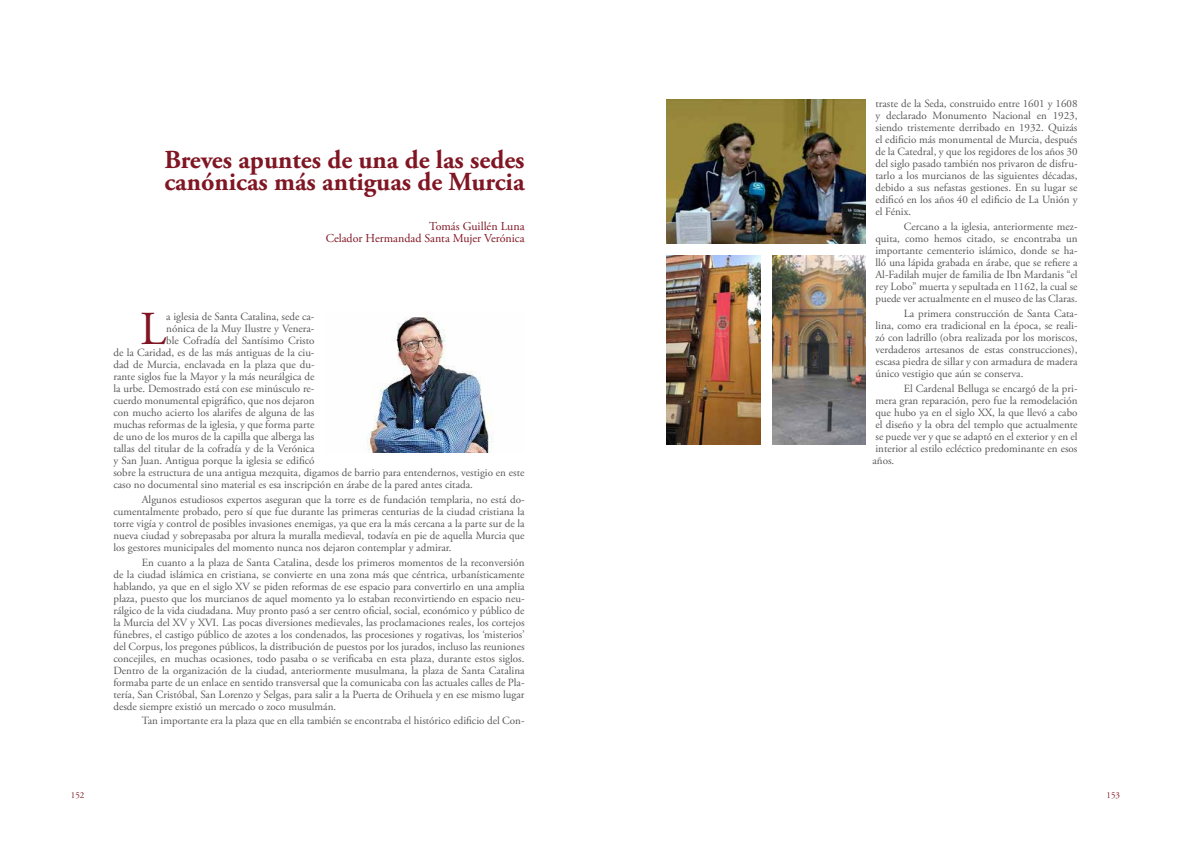
<style>
.page{position:relative;width:1191px;height:842px;background:#fff}
.page>*{position:absolute;margin:0;border:0;box-sizing:border-box;transform-origin:0 0}
.t1{font:47.2px "Adobe Garamond Pro";color:#801623}
.t2{font:700 26px/22px "Adobe Garamond Pro";color:#801623}
.t3{font:12px/12px "Adobe Garamond Pro";color:#801623;text-align:right}
.t4{font:11px/12px "Adobe Garamond Pro";color:#575756;text-align:justify}
.t5{font:9px "Adobe Garamond Pro";color:#801623}
</style>
<div class="page">
<img style="left:367px;top:317px;width:126px;height:135px">
<img style="left:666px;top:99px;width:200px;height:145px">
<img style="left:666px;top:256px;width:94px;height:188px">
<img style="left:772px;top:256px;width:94px;height:188px">
<h2 class="t2" style="left:164px;top:149px;width:362px">Breves apuntes de una de las sedes canónicas más antiguas de Murcia</h2>
<p class="t3" style="left:326px;top:220px;width:200px">Tomás Guillén Luna<br>Celador Hermandad Santa Mujer Verónica</p>
<h1 class="t1" style="left:140px;top:301px;width:28px">L</h1>
<p class="t4" style="left:166px;top:311px;width:150px">a iglesia de Santa Catalina, sede ca-</p>
<p class="t4" style="left:166px;top:323px;width:150px">nónica de la Muy Ilustre y Venera-</p>
<p class="t4" style="left:166px;top:335px;width:150px">ble Cofradía del Santísimo Cristo</p>
<p class="t4" style="left:113px;top:347px;width:202px">de la Caridad, es de las más antiguas de la ciu-</p>
<p class="t4" style="left:113px;top:359px;width:203px">dad de Murcia, enclavada en la plaza que du-</p>
<p class="t4" style="left:113px;top:371px;width:203px">rante siglos fue la Mayor y la más neurálgica de</p>
<p class="t4" style="left:113px;top:383px;width:203px">la urbe. Demostrado está con ese minúsculo re-</p>
<p class="t4" style="left:113px;top:395px;width:203px">cuerdo monumental epigráfico, que nos dejaron</p>
<p class="t4" style="left:113px;top:407px;width:203px">con mucho acierto los alarifes de alguna de las</p>
<p class="t4" style="left:113px;top:419px;width:203px">muchas reformas de la iglesia, y que forma parte</p>
<p class="t4" style="left:113px;top:431px;width:203px">de uno de los muros de la capilla que alberga las</p>
<p class="t4" style="left:113px;top:443px;width:202px">tallas del titular de la cofradía y de la Verónica</p>
<p class="t4" style="left:113px;top:455px;width:202px">y San Juan. Antigua porque la iglesia se edificó</p>
<p class="t4" style="left:113px;top:467px;width:412px">sobre la estructura de una antigua mezquita, digamos de barrio para entendernos, vestigio en este</p>
<p class="t4" style="left:113px;top:479px;width:361px">caso no documental sino material es esa inscripción en árabe de la pared antes citada.</p>
<p class="t4" style="left:113px;top:494px;width:413px;text-indent:28px">Algunos estudiosos expertos aseguran que la torre es de fundación templaria, no está do&shy;cumentalmente probado, pero sí que fue durante las primeras centurias de la ciudad cristiana la torre vigía y control de posibles invasiones enemigas, ya que era la más cercana a la parte sur de la nueva ciudad y sobrepasaba por altura la muralla medieval, todavía en pie de aquella Murcia que los gestores municipales del momento nunca nos dejaron contemplar y admirar.</p>
<p class="t4" style="left:113px;top:556px;width:413px;text-indent:28px">En cuanto a la plaza de Santa Catalina, desde los primeros momentos de la reconversión de la ciudad islámica en cristiana, se convierte en una zona más que céntrica, urbanísticamente hablando, ya que en el siglo XV se piden reformas de ese espacio para convertirlo en una amplia plaza, puesto que los murcianos de aquel momento ya lo estaban reconvirtiendo en espacio neu&shy;rálgico de la vida ciudadana. Muy pronto pasó a ser centro oficial, social, económico y público de la Murcia del XV y XVI. Las pocas diversiones medievales, las proclamaciones reales, los cortejos fúnebres, el castigo público de azotes a los condenados, las procesiones y rogativas, los ‘misterios’ del Corpus, los pregones públicos, la distribución de puestos por los jurados, incluso las reuniones concejiles, en muchas ocasiones, todo pasaba o se verificaba en esta plaza, durante estos siglos.<br>Dentro de la organización de la ciudad, anteriormente musulmana, la plaza de Santa Catalina formaba parte de un enlace en sentido transversal que la comunicaba con las actuales calles de Pla&shy;tería, San Cristóbal, San Lorenzo y Selgas, para salir a la Puerta de Orihuela y en ese mismo lugar desde siempre existió un mercado o zoco musulmán.</p>
<p class="t4" style="left:142px;top:715px;width:384px">Tan importante era la plaza que en ella también se encontraba el histórico edificio del Con-</p>
<p class="t4" style="left:875px;top:98px;width:204px">traste de la Seda, construido entre 1601 y 1608 y declarado Monumento Nacional en 1923, siendo tristemente derribado en 1932. Quizás el edificio más monumental de Murcia, después de la Catedral, y que los regidores de los años 30 del siglo pasado también nos privaron de disfru&shy;tarlo a los murcianos de las siguientes décadas, debido a sus nefastas gestiones. En su lugar se edificó en los años 40 el edificio de La Unión y el Fénix.</p>
<p class="t4" style="left:875px;top:221px;width:204px;text-indent:28px">Cercano a la iglesia, anteriormente mez&shy;quita, como hemos citado, se encontraba un importante cementerio islámico, donde se ha&shy;lló una lápida grabada en árabe, que se refiere a Al-Fadilah mujer de familia de Ibn Mardanis “el rey Lobo” muerta y sepultada en 1162, la cual se puede ver actualmente en el museo de las Claras.</p>
<p class="t4" style="left:875px;top:308px;width:204px;text-indent:28px">La primera construcción de Santa Cata&shy;lina, como era tradicional en la época, se reali&shy;zó con ladrillo (obra realizada por los moriscos, verdaderos artesanos de estas construcciones), escasa piedra de sillar y con armadura de madera único vestigio que aún se conserva.</p>
<p class="t4" style="left:872px;top:383px;width:207px;text-indent:31px">El Cardenal Belluga se encargó de la pri&shy;mera gran reparación, pero fue la remodelación que hubo ya en el siglo XX, la que llevó a cabo el diseño y la obra del templo que actualmente se puede ver y que se adaptó en el exterior y en el interior al estilo ecléctico predominante en esos años.</p>
<p class="t5" style="left:71px;top:789px;width:15px">152</p>
<p class="t5" style="left:1106px;top:789px;width:15px">153</p>
</div>
